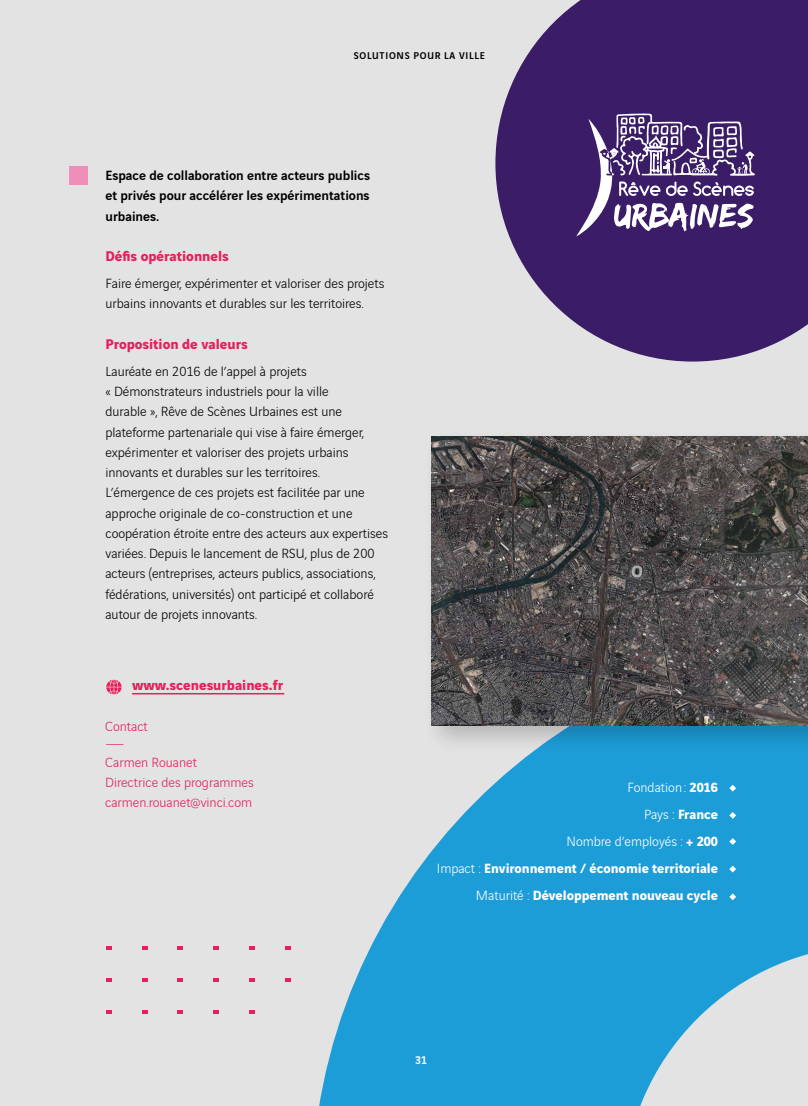
<style>
.page{position:relative;width:808px;height:1106px;background:#e3e3e3}
.page>*{position:absolute;margin:0;border:0;box-sizing:border-box;transform-origin:0 0}
.t1{font:700 15px "Vinci Sans";color:#e7205d}
.t2{font:300 14.25px/20.2px "Vinci Sans";color:#000}
.t3{font:700 14.25px/27px "Vinci Sans";color:#fff;text-align:right}
.t4{font:500 14.25px/20.2px "Vinci Sans";color:#000;text-align:justify}
.t5{font:300 14.25px/18px "Vinci Sans";color:#e7205d}
.t6{font:500 12px "Vinci Sans";color:#fff}
.t7{font:500 10.5px "Vinci Sans";letter-spacing:.07em;color:#000}
.s1{font-weight:300}
</style>
<div class="page">
<svg style="left:319px;top:754px;width:489px;height:352px;fill:#1d9dd8"></svg>
<svg style="left:106px;top:1010px;width:6px;height:4px"></svg>
<svg style="left:106px;top:978px;width:6px;height:3px"></svg>
<svg style="left:106px;top:946px;width:6px;height:3px"></svg>
<svg style="left:142px;top:1010px;width:6px;height:4px"></svg>
<svg style="left:142px;top:978px;width:6px;height:3px"></svg>
<svg style="left:142px;top:946px;width:6px;height:3px"></svg>
<svg style="left:177px;top:1010px;width:6px;height:4px"></svg>
<svg style="left:177px;top:978px;width:6px;height:3px"></svg>
<svg style="left:177px;top:946px;width:6px;height:3px"></svg>
<svg style="left:213px;top:1010px;width:6px;height:4px"></svg>
<svg style="left:213px;top:978px;width:6px;height:3px"></svg>
<svg style="left:213px;top:946px;width:6px;height:3px"></svg>
<svg style="left:249px;top:1010px;width:6px;height:4px"></svg>
<svg style="left:249px;top:978px;width:6px;height:3px"></svg>
<svg style="left:249px;top:946px;width:6px;height:3px"></svg>
<svg style="left:285px;top:978px;width:5px;height:3px"></svg>
<svg style="left:285px;top:946px;width:5px;height:3px"></svg>
<div style="left:69px;top:166px;width:18px;height:18px;background:#ef8eb8"></div>
<svg style="left:729px;top:784px;width:7px;height:7px"></svg>
<svg style="left:729px;top:812px;width:7px;height:6px"></svg>
<svg style="left:729px;top:838px;width:7px;height:7px"></svg>
<svg style="left:729px;top:865px;width:7px;height:7px"></svg>
<svg style="left:729px;top:893px;width:7px;height:7px"></svg>
<div style="left:423px;top:429px;width:385px;height:325px;background:#000;opacity:.2"></div>
<img style="left:431px;top:437px;width:377px;height:288px">
<svg style="left:495px;top:0;width:313px;height:361px;fill:#3a1c67"></svg>
<div style="left:752px;top:0;width:56px;height:35px;background:#3a1c67"></div>
<svg style="left:576px;top:113px;width:179px;height:123px;background:#6f5a90"></svg>
<hr style="left:132px;top:693px;width:152px;height:1px;background:#e7205d">
<svg style="left:106px;top:679px;width:16px;height:15px"></svg>
<p class="t7" style="left:354px;top:48px;width:133px">SOLUTIONS POUR LA VILLE</p>
<p class="t4" style="left:105px;top:164px;width:266px">Espace de collaboration entre acteurs publics et privés pour accélérer les expérimentations urbaines.</p>
<p class="t1" style="left:105px;top:244px;width:125px">Défis opérationnels</p>
<p class="t2" style="left:105px;top:272px;width:281px">Faire émerger, expérimenter et valoriser des projets urbains innovants et durables sur les territoires.</p>
<p class="t1" style="left:105px;top:332px;width:144px">Proposition de valeurs</p>
<p class="t2" style="left:105px;top:360px;width:284px">Lauréate en 2016 de l’appel à projets<br>« Démonstrateurs industriels pour la ville<br>durable », Rêve de Scènes Urbaines est une plateforme partenariale qui vise à faire émerger, expérimenter et valoriser des projets urbains innovants et durables sur les territoires.<br>L’émergence de ces projets est facilitée par une approche originale de co-construction et une coopération étroite entre des acteurs aux expertises variées. Depuis le lancement de RSU, plus de 200 acteurs (entreprises, acteurs publics, associations, fédérations, universités) ont participé et collaboré autour de projets innovants.</p>
<p class="t1" style="left:132px;top:673px;width:153px">www.scenesurbaines.fr</p>
<p class="t5" style="left:105px;top:716px;width:93px">Contact<br>——<br>Carmen Rouanet</p>
<p class="t5" style="left:105px;top:771px;width:150px;line-height:20.2px">Directrice des programmes carmen.rouanet@vinci.com</p>
<p class="t3" style="left:437px;top:772px;width:283px"><span class="s1">Fondation :</span> 2016<br><span class="s1">Pays :</span> France<br><span class="s1">Nombre d’employés :</span> + 200<br><span class="s1">Impact :</span> Environnement / économie territoriale<br><span class="s1">Maturité :</span> Développement nouveau cycle</p>
<p class="t6" style="left:415px;top:1051px;width:13px">31</p>
</div>
